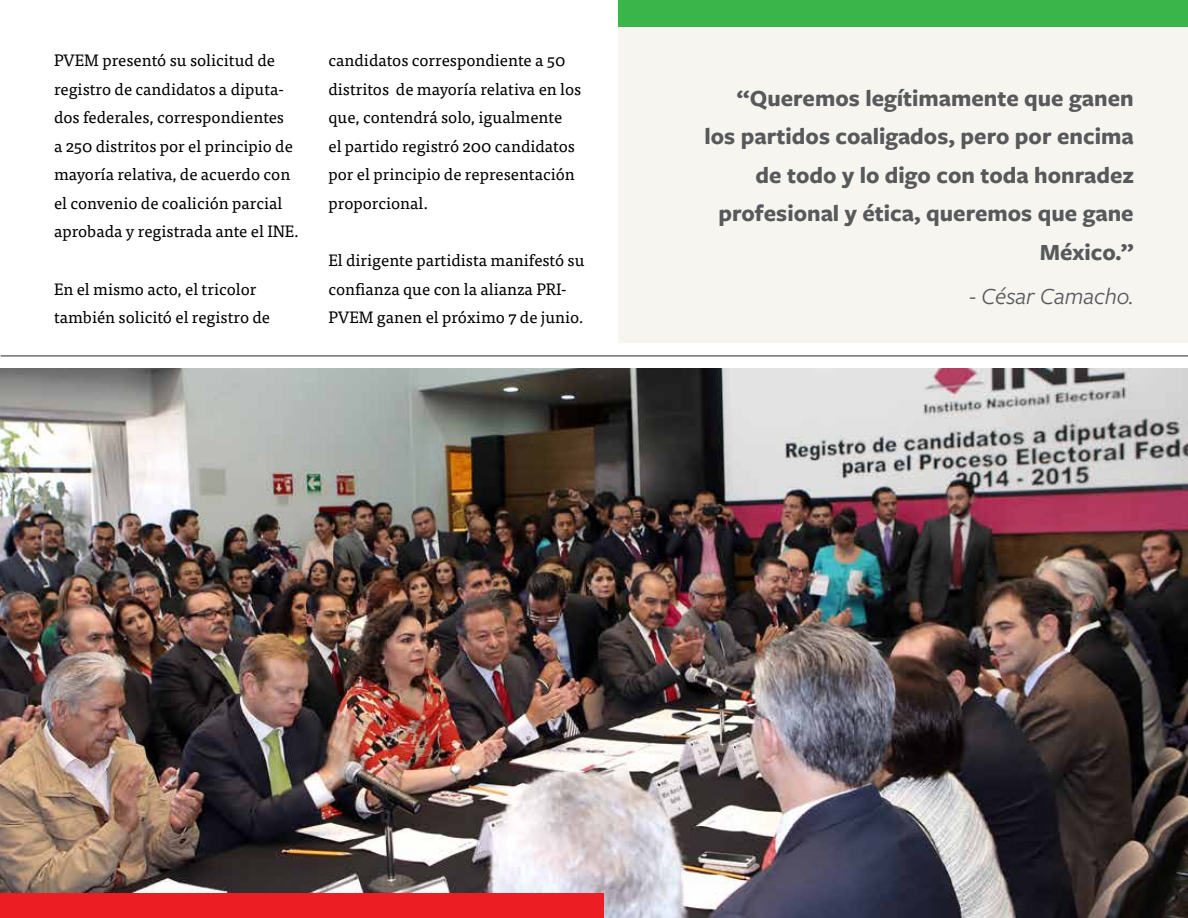
<style>
.page{position:relative;width:1188px;height:918px;background:#fff}
.page>*{position:absolute;margin:0;border:0;box-sizing:border-box;transform-origin:0 0}
.t1{font:700 24px/38.4px "Freight Sans Pro";color:#58595b;text-align:right}
.t2{font:italic 24px "Freight Sans Pro";color:#58595b}
.t3{font:16.5px/28.5px "Tisa OT";color:#000}
</style>
<div class="page">
<div style="left:619px;top:27px;width:569px;height:315px;background:#f6f5f0"></div>
<img style="left:1px;top:368px;width:1187px;height:550px">
<div style="left:1px;top:893px;width:603px;height:25px;background:#ed1d24"></div>
<div style="left:619px;top:0;width:569px;height:26px;background:#39b54a"></div>
<hr style="left:1px;top:355px;width:1187px;height:2px;background:#6d6e71">
<p class="t3" style="left:54px;top:46px;width:247px">PVEM presentó su solicitud de registro de candidatos a diputa&shy;dos federales, correspondientes<br>a 250 distritos por el principio de mayoría relativa, de acuerdo con el convenio de coalición parcial aprobada y registrada ante el INE.</p>
<p class="t3" style="left:54px;top:275px;width:218px">En el mismo acto, el tricolor también solicitó el registro de</p>
<p class="t3" style="left:328px;top:46px;width:254px">candidatos correspondiente a 50 distritos de mayoría relativa en los que, contendrá solo, igualmente<br>el partido registró 200 candidatos por el principio de representación proporcional.</p>
<p class="t3" style="left:328px;top:246px;width:258px">El dirigente partidista manifestó su confianza que con la alianza PRI-<br>PVEM ganen el próximo 7 de junio.</p>
<h1 class="t1" style="left:704px;top:78px;width:431px">“Queremos legítimamente que ganen los partidos coaligados, pero por encima de todo y lo digo con toda honradez profesional y ética, queremos que gane<br>México.”</h1>
<h1 class="t2" style="left:969px;top:280px;width:166px">- César Camacho.</h1>
</div>
